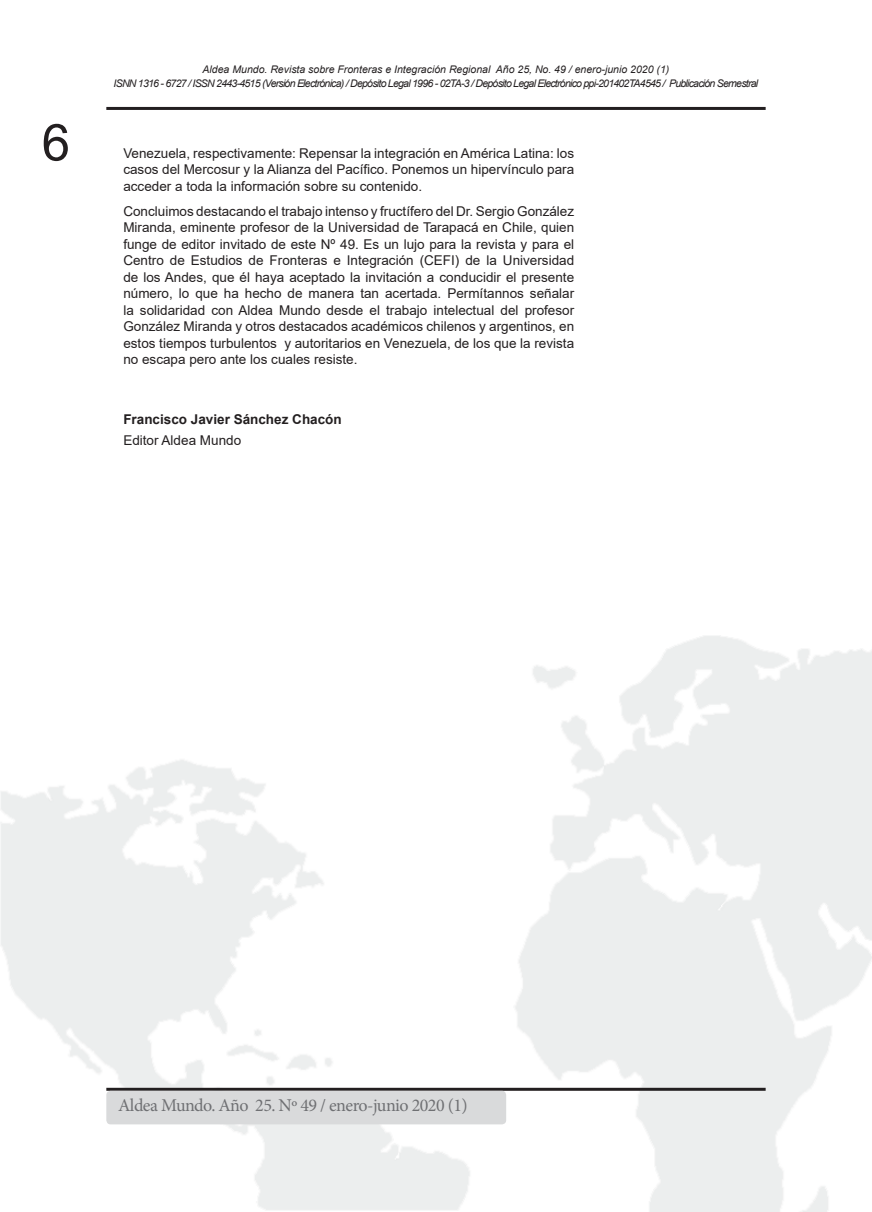
<style>
.page{position:relative;width:872px;height:1212px;background:#fff}
.page>*{position:absolute;margin:0;border:0;box-sizing:border-box;transform-origin:0 0}
.t1{font:51px "Arial";color:#231f20}
.t2{font:18px "Minion Pro";letter-spacing:-.03em;color:#6f7073}
.t3{font:13.5px/16.5px "Arial";color:#231f20;text-align:justify}
.t4{font:700 13.5px "Arial";color:#231f20}
.t5{font:italic 10.5px/13.5px "Arial";letter-spacing:-.07em;color:#231f20;text-align:center}
</style>
<div class="page">
<hr style="left:106px;top:107px;width:659px;height:3px;background:#231f20">
<img style="left:1px;top:636px;width:871px;height:576px">
<hr style="left:106px;top:1088px;width:659px;height:3px;background:#231f20">
<div style="left:106px;top:1091px;width:400px;height:33px;background:#d9dadb;border-radius:4px"></div>
<h1 class="t1" style="left:42px;top:107px;width:30px">6</h1>
<p class="t5" style="left:114px;top:63px;width:646px">Aldea Mundo. Revista sobre Fronteras e Integración Regional Año 25, No. 49 / enero-junio 2020 (1)<br>ISNN 1316 - 6727 / ISSN 2443-4515 (Versión Electrónica) / Depósito Legal 1996 - 02TA-3 / Depósito Legal Electrónico ppi-201402TA4545 / Publicación Semestral</p>
<p class="t3" style="left:123px;top:145px;width:452px">Venezuela, respectivamente: Repensar la integración en América Latina: los casos del Mercosur y la Alianza del Pacífico. Ponemos un hipervínculo para acceder a toda la información sobre su contenido.</p>
<p class="t3" style="left:123px;top:203px;width:452px">Concluimos destacando el trabajo intenso y fructífero del Dr. Sergio González Miranda, eminente profesor de la Universidad de Tarapacá en Chile, quien funge de editor invitado de este Nº 49. Es un lujo para la revista y para el Centro de Estudios de Fronteras e Integración (CEFI) de la Universidad de los Andes, que él haya aceptado la invitación a conducidir el presente número, lo que ha hecho de manera tan acertada. Permítannos señalar la solidaridad con Aldea Mundo desde el trabajo intelectual del profesor González Miranda y otros destacados académicos chilenos y argentinos, en estos tiempos turbulentos y autoritarios en Venezuela, de los que la revista no escapa pero ante los cuales resiste.</p>
<p class="t4" style="left:123px;top:410px;width:220px">Francisco Javier Sánchez Chacón</p>
<p class="t3" style="left:123px;top:432px;width:119px">Editor Aldea Mundo</p>
<h2 class="t2" style="left:118px;top:1087px;width:360px">Aldea Mundo. Año 24. Nº 47 / eneroo-junio 2019 (1)</h2>
<h2 class="t2" style="left:118px;top:1093px;width:351px">Aldea Mundo. Año 25. Nº 49 / enero-junio 2020 (1)</h2>
</div>
